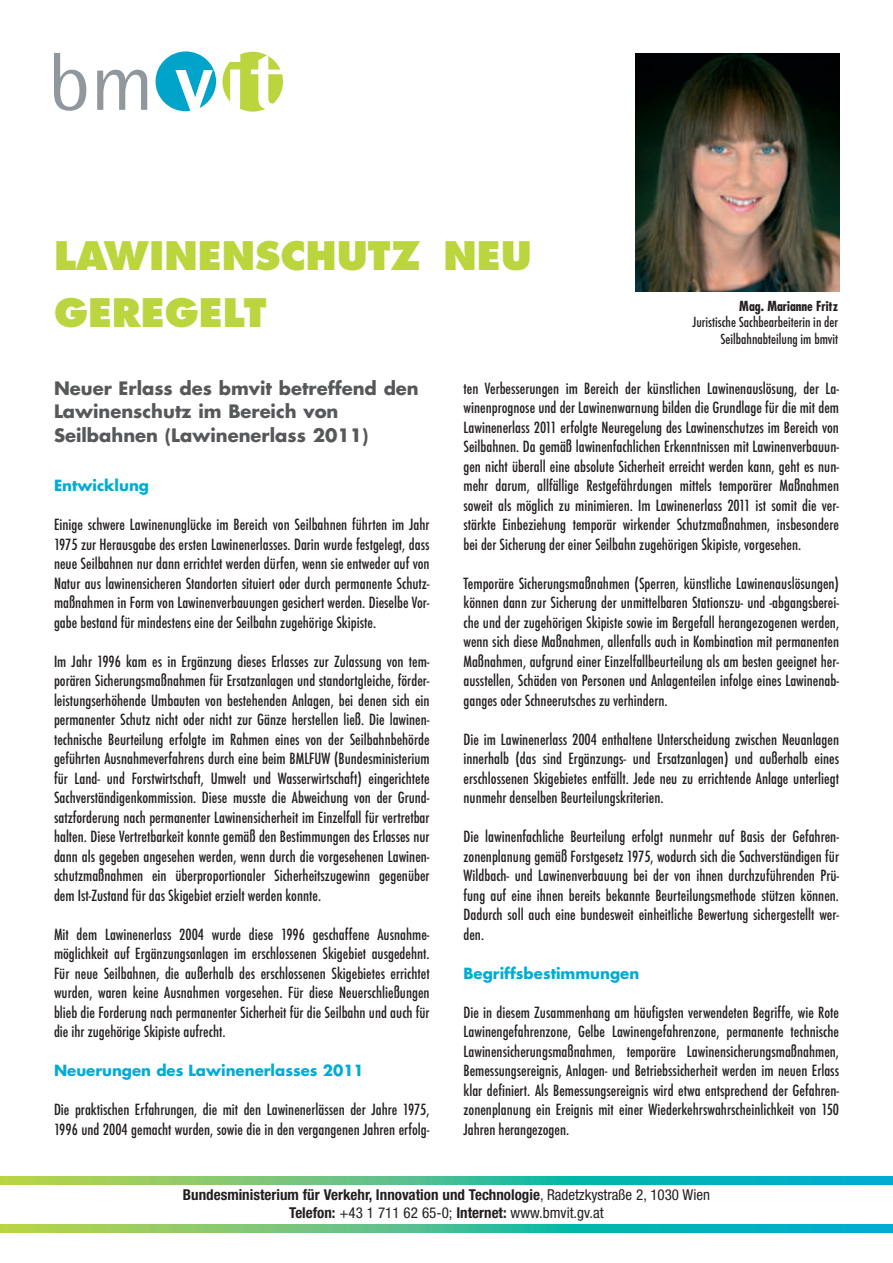
<style>
.page{position:relative;width:893px;height:1263px;background:#fff}
.page>*{position:absolute;margin:0;border:0;box-sizing:border-box;transform-origin:0 0}
.t1{font:800 38.25px/57px "Futura";color:#bbd53f}
.t2{font:700 18px/23.4px "Futura";color:#57585a}
.t3{font:500 condensed 15px/19.5px "Futura";color:#231f20;text-align:justify}
.t4{font:700 condensed 15px/18px "Helvetica Neue";color:#231f20;text-align:center}
.t5{font:700 15px "Futura";color:#00acd5}
.t6{font:500 condensed 13.5px/16.5px "Futura";color:#231f20;text-align:right}
.t7{font:700 condensed 13.5px "Futura";color:#231f20}
.s1{font-weight:400}
</style>
<div class="page">
<svg style="left:0;top:1176px;width:893px;height:9px;background:#48be91"></svg>
<svg style="left:0;top:1224px;width:893px;height:9px;background:#48be91"></svg>
<svg style="left:222px;top:52px;width:61px;height:60px"></svg>
<svg style="left:54px;top:53px;width:32px;height:58px"></svg>
<svg style="left:97px;top:70px;width:50px;height:40px"></svg>
<svg style="left:156px;top:51px;width:60px;height:60px"></svg>
<img style="left:635px;top:54px;width:204px;height:238px">
<h1 class="t1" style="left:54px;top:230px;width:479px">LAWINENSCHUTZ NEU<br>GEREGELT</h1>
<p class="t7" style="left:739px;top:300px;width:100px">Mag. Marianne Fritz</p>
<p class="t6" style="left:692px;top:315px;width:147px">Juristische Sachbearbeiterin in der<br>Seilbahnabteilung im bmvit</p>
<p class="t2" style="left:54px;top:378px;width:366px">Neuer Erlass des bmvit betreffend den<br>Lawinenschutz im Bereich von<br>Seilbahnen (Lawinenerlass 2011)</p>
<p class="t5" style="left:54px;top:479px;width:97px">Entwicklung</p>
<p class="t3" style="left:54px;top:516px;width:377px">Einige schwere Lawinenunglücke im Bereich von Seilbahnen führten im Jahr 1975 zur Herausgabe des ersten Lawinenerlasses. Darin wurde festgelegt, dass neue Seilbahnen nur dann errichtet werden dürfen, wenn sie entweder auf von Natur aus lawinensicheren Standorten situiert oder durch permanente Schutz&shy;maßnahmen in Form von Lawinenverbauungen gesichert werden. Dieselbe Vor&shy;gabe bestand für mindestens eine der Seilbahn zugehörige Skipiste.</p>
<p class="t3" style="left:54px;top:652px;width:377px">Im Jahr 1996 kam es in Ergänzung dieses Erlasses zur Zulassung von tem&shy;porären Sicherungsmaßnahmen für Ersatzanlagen und standortgleiche, förder&shy;leistungserhöhende Umbauten von bestehenden Anlagen, bei denen sich ein permanenter Schutz nicht oder nicht zur Gänze herstellen ließ. Die lawinen&shy;technische Beurteilung erfolgte im Rahmen eines von der Seilbahnbehörde geführten Ausnahmeverfahrens durch eine beim BMLFUW (Bundesministerium für Land- und Forstwirtschaft, Umwelt und Wasserwirtschaft) eingerichtete Sachverständigenkommission. Diese musste die Abweichung von der Grund&shy;satzforderung nach permanenter Lawinensicherheit im Einzelfall für vertretbar halten. Diese Vertretbarkeit konnte gemäß den Bestimmungen des Erlasses nur dann als gegeben angesehen werden, wenn durch die vorgesehenen Lawinen&shy;schutzmaßnahmen ein überproportionaler Sicherheitszugewinn gegenüber dem Ist-Zustand für das Skigebiet erzielt werden konnte.</p>
<p class="t3" style="left:54px;top:925px;width:377px">Mit dem Lawinenerlass 2004 wurde diese 1996 geschaffene Ausnahme&shy;möglichkeit auf Ergänzungsanlagen im erschlossenen Skigebiet ausgedehnt.<br>Für neue Seilbahnen, die außerhalb des erschlossenen Skigebietes errichtet wurden, waren keine Ausnahmen vorgesehen. Für diese Neuerschließungen blieb die Forderung nach permanenter Sicherheit für die Seilbahn und auch für die ihr zugehörige Skipiste aufrecht.</p>
<p class="t5" style="left:54px;top:1064px;width:311px">Neuerungen des Lawinenerlasses 2011</p>
<p class="t3" style="left:54px;top:1101px;width:377px">Die praktischen Erfahrungen, die mit den Lawinenerlässen der Jahre 1975,<br>1996 und 2004 gemacht wurden, sowie die in den vergangenen Jahren erfolg-</p>
<p class="t3" style="left:463px;top:379px;width:377px">ten Verbesserungen im Bereich der künstlichen Lawinenauslösung, der La&shy;winenprognose und der Lawinenwarnung bilden die Grundlage für die mit dem Lawinenerlass 2011 erfolgte Neuregelung des Lawinenschutzes im Bereich von Seilbahnen. Da gemäß lawinenfachlichen Erkenntnissen mit Lawinenverbauun&shy;gen nicht überall eine absolute Sicherheit erreicht werden kann, geht es nun&shy;mehr darum, allfällige Restgefährdungen mittels temporärer Maßnahmen soweit als möglich zu minimieren. Im Lawinenerlass 2011 ist somit die ver&shy;stärkte Einbeziehung temporär wirkender Schutzmaßnahmen, insbesondere bei der Sicherung der einer Seilbahn zugehörigen Skipiste, vorgesehen.</p>
<p class="t3" style="left:463px;top:574px;width:377px">Temporäre Sicherungsmaßnahmen (Sperren, künstliche Lawinenauslösungen) können dann zur Sicherung der unmittelbaren Stationszu- und -abgangsberei&shy;che und der zugehörigen Skipiste sowie im Bergefall herangezogenen werden, wenn sich diese Maßnahmen, allenfalls auch in Kombination mit permanenten Maßnahmen, aufgrund einer Einzelfallbeurteilung als am besten geeignet her&shy;ausstellen, Schäden von Personen und Anlagenteilen infolge eines Lawinenab&shy;ganges oder Schneerutsches zu verhindern.</p>
<p class="t3" style="left:463px;top:730px;width:377px">Die im Lawinenerlass 2004 enthaltene Unterscheidung zwischen Neuanlagen innerhalb (das sind Ergänzungs- und Ersatzanlagen) und außerhalb eines erschlossenen Skigebietes entfällt. Jede neu zu errichtende Anlage unterliegt nunmehr denselben Beurteilungskriterien.</p>
<p class="t3" style="left:463px;top:828px;width:377px">Die lawinenfachliche Beurteilung erfolgt nunmehr auf Basis der Gefahren&shy;zonenplanung gemäß Forstgesetz 1975, wodurch sich die Sachverständigen für Wildbach- und Lawinenverbauung bei der von ihnen durchzuführenden Prü&shy;fung auf eine ihnen bereits bekannte Beurteilungsmethode stützen können.<br>Dadurch soll auch eine bundesweit einheitliche Bewertung sichergestellt wer&shy;den.</p>
<p class="t5" style="left:463px;top:966px;width:177px">Begriffsbestimmungen</p>
<p class="t3" style="left:463px;top:1003px;width:377px">Die in diesem Zusammenhang am häufigsten verwendeten Begriffe, wie Rote Lawinengefahrenzone, Gelbe Lawinengefahrenzone, permanente technische Lawinensicherungsmaßnahmen, temporäre Lawinensicherungsmaßnahmen, Bemessungsereignis, Anlagen- und Betriebssicherheit werden im neuen Erlass klar definiert. Als Bemessungsereignis wird etwa entsprechend der Gefahren&shy;zonenplanung ein Ereignis mit einer Wiederkehrswahrscheinlichkeit von 150<br>Jahren herangezogen.</p>
<p class="t4" style="left:183px;top:1187px;width:529px">Bundesministerium für Verkehr, Innovation und Technologie<span class="s1">, Radetzkystraße 2, 1030 Wien<br></span>Telefon: <span class="s1">+43 1 711 62 65-0;</span> Internet: <span class="s1">www.bmvit.gv.at</span></p>
</div>
